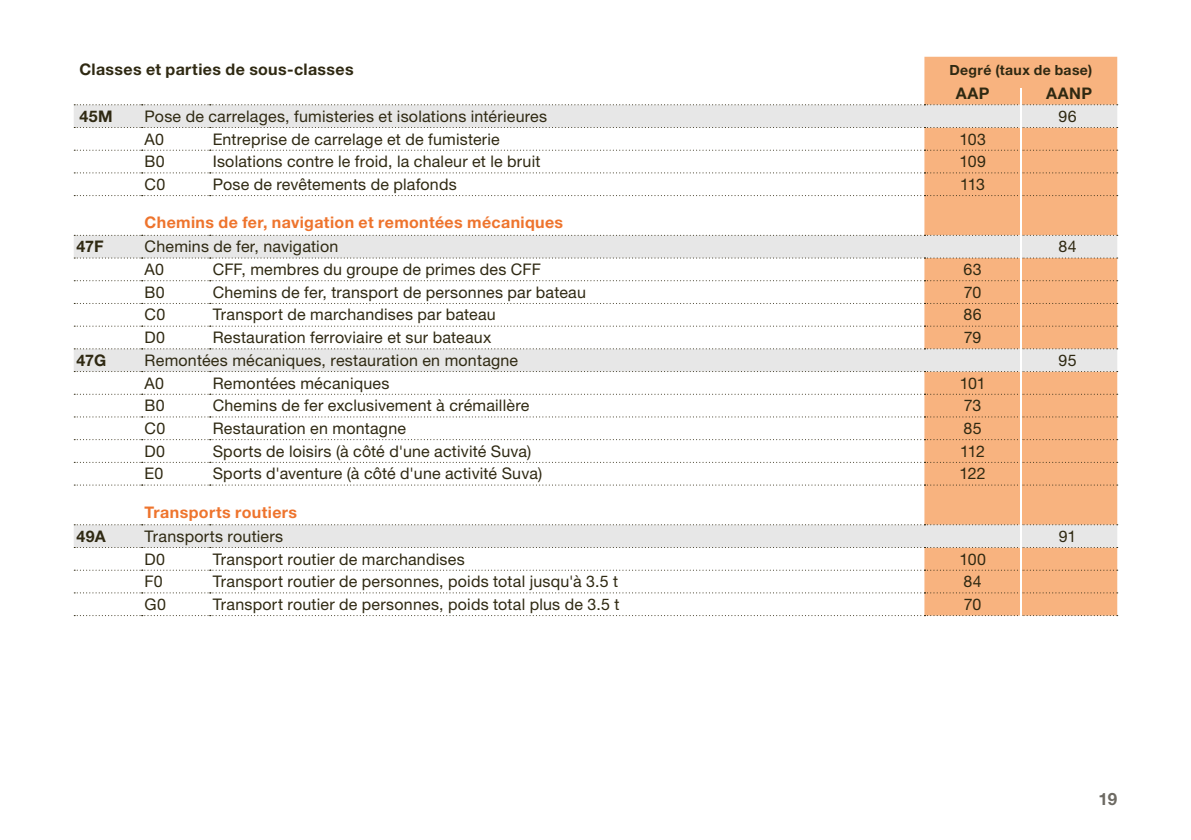
<style>
.page{position:relative;width:1191px;height:840px;background:#fff}
.page>*{position:absolute;margin:0;border:0;box-sizing:border-box;transform-origin:0 0}
.t1{font:700 17px "Helvetica Neue LT Std";color:#6d6a63}
.t2{font:16px "Helvetica Neue LT Std";letter-spacing:.015em;color:#2f2912}
.t3{font:700 16px "Helvetica Neue LT Std";letter-spacing:.025em;color:#ee742d}
.t4{font:700 16px "Helvetica Neue LT Std";letter-spacing:.02em;color:#2f2912}
.t5{font:700 14px "Helvetica Neue LT Std";letter-spacing:.025em;color:#2f2912}
</style>
<div class="page">
<div style="left:924px;top:57px;width:193px;height:557px;background:#f8b37f"></div>
<svg style="left:74px;top:105px;width:1043px;height:441px"></svg>
<svg style="left:74px;top:393px;width:1043px;height:1px"></svg>
<svg style="left:74px;top:416px;width:1043px;height:1px"></svg>
<svg style="left:74px;top:439px;width:1043px;height:1px"></svg>
<svg style="left:74px;top:461px;width:1043px;height:1px"></svg>
<svg style="left:74px;top:569px;width:1043px;height:1px"></svg>
<svg style="left:74px;top:592px;width:1043px;height:1px"></svg>
<svg style="left:924px;top:614px;width:193px;height:1px"></svg>
<svg style="left:74px;top:127px;width:1043px;height:1px"></svg>
<svg style="left:74px;top:235px;width:1043px;height:1px"></svg>
<svg style="left:74px;top:257px;width:1043px;height:1px"></svg>
<svg style="left:74px;top:348px;width:1043px;height:1px"></svg>
<svg style="left:74px;top:371px;width:1043px;height:1px"></svg>
<svg style="left:74px;top:524px;width:1043px;height:1px"></svg>
<svg style="left:74px;top:546px;width:1043px;height:1px"></svg>
<svg style="left:74px;top:104px;width:1043px;height:1px"></svg>
<svg style="left:74px;top:150px;width:1043px;height:1px"></svg>
<svg style="left:74px;top:172px;width:1043px;height:1px"></svg>
<svg style="left:74px;top:280px;width:1043px;height:1px"></svg>
<svg style="left:74px;top:303px;width:1043px;height:1px"></svg>
<svg style="left:74px;top:325px;width:1043px;height:1px"></svg>
<svg style="left:74px;top:195px;width:1043px;height:1px"></svg>
<svg style="left:74px;top:484px;width:1043px;height:1px"></svg>
<hr style="left:1020px;top:88px;width:2px;height:663px;background:#fff">
<p class="t4" style="left:79px;top:59px;width:276px">Classes et parties de sous-classes</p>
<p class="t5" style="left:949px;top:61px;width:144px">Degré (taux de base)</p>
<p class="t4" style="left:955px;top:83px;width:35px">AAP</p>
<p class="t4" style="left:1046px;top:83px;width:48px">AANP</p>
<p class="t4" style="left:79px;top:106px;width:35px">45M</p>
<p class="t2" style="left:145px;top:107px;width:404px">Pose de carrelages, fumisteries et isolations intérieures</p>
<p class="t2" style="left:1058px;top:107px;width:20px">96</p>
<p class="t2" style="left:145px;top:129px;width:21px">A0</p>
<p class="t2" style="left:213px;top:129px;width:289px">Entreprise de carrelage et de fumisterie</p>
<p class="t2" style="left:959px;top:129px;width:28px">103</p>
<p class="t2" style="left:145px;top:152px;width:22px">B0</p>
<p class="t2" style="left:213px;top:152px;width:329px">Isolations contre le froid, la chaleur et le bruit</p>
<p class="t2" style="left:959px;top:152px;width:28px">109</p>
<p class="t2" style="left:145px;top:175px;width:22px">C0</p>
<p class="t2" style="left:213px;top:175px;width:245px">Pose de revêtements de plafonds</p>
<p class="t2" style="left:960px;top:175px;width:26px">113</p>
<p class="t3" style="left:145px;top:212px;width:420px">Chemins de fer, navigation et remontées mécaniques</p>
<p class="t4" style="left:77px;top:237px;width:29px">47F</p>
<p class="t2" style="left:145px;top:237px;width:195px">Chemins de fer, navigation</p>
<p class="t2" style="left:1058px;top:237px;width:20px">84</p>
<p class="t2" style="left:145px;top:260px;width:21px">A0</p>
<p class="t2" style="left:213px;top:260px;width:330px">CFF, membres du groupe de primes des CFF</p>
<p class="t2" style="left:963px;top:260px;width:20px">63</p>
<p class="t2" style="left:145px;top:282px;width:22px">B0</p>
<p class="t2" style="left:213px;top:282px;width:375px">Chemins de fer, transport de personnes par bateau</p>
<p class="t2" style="left:963px;top:282px;width:19px">70</p>
<p class="t2" style="left:145px;top:305px;width:22px">C0</p>
<p class="t2" style="left:213px;top:305px;width:285px">Transport de marchandises par bateau</p>
<p class="t2" style="left:963px;top:305px;width:20px">86</p>
<p class="t2" style="left:145px;top:328px;width:22px">D0</p>
<p class="t2" style="left:213px;top:328px;width:280px">Restauration ferroviaire et sur bateaux</p>
<p class="t2" style="left:963px;top:328px;width:19px">79</p>
<p class="t4" style="left:77px;top:350px;width:31px">47G</p>
<p class="t2" style="left:145px;top:350px;width:375px">Remontées mécaniques, restauration en montagne</p>
<p class="t2" style="left:1058px;top:350px;width:20px">95</p>
<p class="t2" style="left:145px;top:373px;width:21px">A0</p>
<p class="t2" style="left:213px;top:373px;width:178px">Remontées mécaniques</p>
<p class="t2" style="left:959px;top:373px;width:27px">101</p>
<p class="t2" style="left:145px;top:396px;width:22px">B0</p>
<p class="t2" style="left:213px;top:396px;width:318px">Chemins de fer exclusivement à crémaillère</p>
<p class="t2" style="left:963px;top:396px;width:19px">73</p>
<p class="t2" style="left:145px;top:418px;width:22px">C0</p>
<p class="t2" style="left:213px;top:418px;width:195px">Restauration en montagne</p>
<p class="t2" style="left:963px;top:418px;width:20px">85</p>
<p class="t2" style="left:145px;top:441px;width:22px">D0</p>
<p class="t2" style="left:213px;top:441px;width:320px">Sports de loisirs (à côté d'une activité Suva)</p>
<p class="t2" style="left:960px;top:441px;width:26px">112</p>
<p class="t2" style="left:145px;top:464px;width:20px">E0</p>
<p class="t2" style="left:213px;top:464px;width:331px">Sports d'aventure (à côté d'une activité Suva)</p>
<p class="t2" style="left:959px;top:464px;width:28px">122</p>
<p class="t3" style="left:145px;top:501px;width:154px">Transports routiers</p>
<p class="t4" style="left:77px;top:526px;width:31px">49A</p>
<p class="t2" style="left:145px;top:526px;width:140px">Transports routiers</p>
<p class="t2" style="left:1058px;top:526px;width:19px">91</p>
<p class="t2" style="left:145px;top:549px;width:22px">D0</p>
<p class="t2" style="left:213px;top:549px;width:253px">Transport routier de marchandises</p>
<p class="t2" style="left:959px;top:549px;width:28px">100</p>
<p class="t2" style="left:145px;top:571px;width:20px">F0</p>
<p class="t2" style="left:213px;top:571px;width:407px">Transport routier de personnes, poids total jusqu'à 3.5 t</p>
<p class="t2" style="left:963px;top:571px;width:20px">84</p>
<p class="t2" style="left:145px;top:594px;width:23px">G0</p>
<p class="t2" style="left:213px;top:594px;width:408px">Transport routier de personnes, poids total plus de 3.5 t</p>
<p class="t2" style="left:963px;top:594px;width:19px">70</p>
<p class="t1" style="left:1098px;top:787px;width:20px">19</p>
</div>
